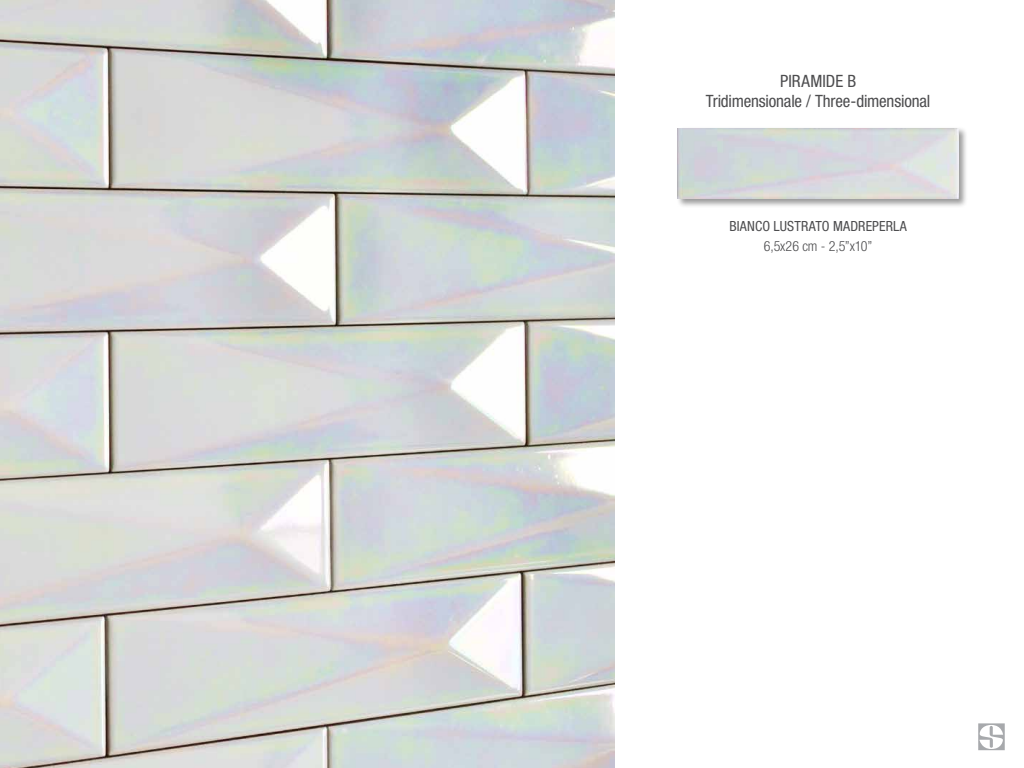
<style>
.page{position:relative;width:1024px;height:768px;background:#fff}
.page>*{position:absolute;margin:0;border:0;box-sizing:border-box;transform-origin:0 0}
.t1{font:condensed 17px/20.4px "Helvetica Neue";letter-spacing:-.01em;color:#4d4d4f;text-align:center}
.t2{font:condensed 14px "Helvetica Neue";letter-spacing:.01em;color:#4d4d4f}
.t3{font:300 condensed 14px "Helvetica Neue";letter-spacing:-.01em;color:#4d4d4f}
</style>
<div class="page">
<img style="left:0;top:0;width:615px;height:768px">
<svg style="left:978px;top:723px;width:27px;height:27px"></svg>
<div style="left:676px;top:127px;width:292px;height:81px;background:#000;opacity:.4"></div>
<img style="left:677px;top:128px;width:282px;height:71px">
<p class="t1" style="left:706px;top:71px;width:226px">PIRAMIDE B<br>Tridimensionale / Three-dimensional</p>
<p class="t2" style="left:729px;top:218px;width:179px">BIANCO LUSTRATO MADREPERLA</p>
<p class="t3" style="left:764px;top:238px;width:110px">6,5x26 cm - 2,5”x10”</p>
</div>
